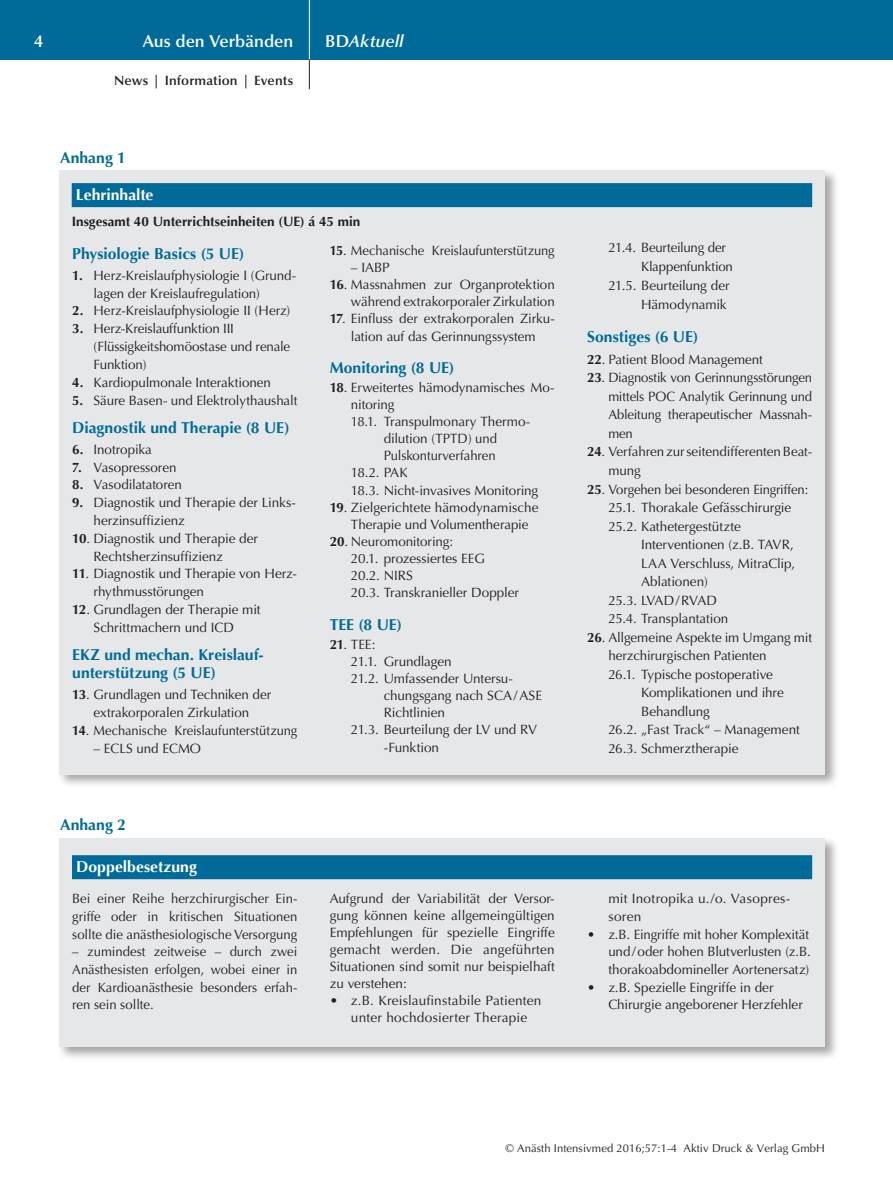
<style>
.page{position:relative;width:893px;height:1191px;background:#fff}
.page>*{position:absolute;margin:0;border:0;box-sizing:border-box;transform-origin:0 0}
.t1{font:600 17.25px "Optima";color:#fff}
.t2{font:italic 600 17.25px "Optima";letter-spacing:.005em;color:#fff}
.t3{font:700 15.75px/17.9px "Optima";color:#006b98}
.t4{font:700 15.75px "Optima";color:#fff}
.t5{font:13.5px/17.9px "Optima";letter-spacing:-.005em;color:#231f20}
.t6{font:13.5px "Optima";letter-spacing:-.005em;color:#231f20;scale:.96 1}
.t7{font:13.5px/17px "Optima";letter-spacing:.015em;color:#231f20;text-align:center}
.t8{font:700 13.5px "Optima";color:#231f20}
.t9{font:13.5px/17.7px "Optima";letter-spacing:.02em;color:#231f20}
.t10{font:600 13.5px "Optima";letter-spacing:.01em;color:#231f20}
.t11{font:13.5px "Optima";letter-spacing:-.025em;color:#231f20}
.t12{font:11.25px "Optima";letter-spacing:.005em;color:#231f20}
.s1{font-style:normal}
.s2{font-weight:700}
</style>
<div class="page">
<div style="left:0;top:0;width:893px;height:60px;background:#006b98"></div>
<hr style="left:309px;top:0;width:1px;height:60px;background:#fff">
<svg style="left:309px;top:60px;width:1px;height:29px"></svg>
<div style="left:57px;top:168px;width:782px;height:620px;background:#231f20;opacity:.4"></div>
<div style="left:60px;top:170px;width:765px;height:604px;background:#e6e7e9"></div>
<div style="left:57px;top:835px;width:782px;height:225px;background:#231f20;opacity:.4"></div>
<div style="left:60px;top:838px;width:765px;height:208px;background:#e6e7e9"></div>
<div style="left:72px;top:183px;width:740px;height:24px;background:#006b98"></div>
<div style="left:72px;top:855px;width:740px;height:24px;background:#006b98"></div>
<p class="t1" style="left:34px;top:31px;width:10px">4</p>
<p class="t1" style="left:143px;top:31px;width:152px">Aus den Verbänden</p>
<p class="t2" style="left:325px;top:31px;width:80px"><span class="s1">BD</span>Aktuell</p>
<p class="t10" style="left:114px;top:73px;width:181px">News | Information | Events</p>
<p class="t3" style="left:60px;top:148px;width:67px">Anhang 1</p>
<p class="t4" style="left:76px;top:186px;width:79px">Lehrinhalte</p>
<p class="t8" style="left:72px;top:213px;width:290px">Insgesamt 40 Unterrichtseinheiten (UE) á 45 min</p>
<p class="t3" style="left:72px;top:245px;width:174px">Physiologie Basics (5 UE)</p>
<p class="t5" style="left:94px;top:266px;width:204px;text-indent:-21px"><span class="s2">1.</span> Herz-Kreislaufphysiologie I (Grund&shy;lagen der Kreislaufregulation)</p>
<p class="t5" style="left:72px;top:302px;width:220px"><span class="s2">2.</span> Herz-Kreislaufphysiologie II (Herz)</p>
<p class="t5" style="left:94px;top:320px;width:198px;text-indent:-21px"><span class="s2">3.</span> Herz-Kreislauffunktion III (Flüssigkeitshomöostase und renale<br>Funktion)</p>
<p class="t5" style="left:72px;top:373px;width:200px"><span class="s2">4.</span> Kardiopulmonale Interaktionen</p>
<p class="t5" style="left:72px;top:391px;width:227px"><span class="s2">5.</span> Säure Basen- und Elektrolythaushalt</p>
<p class="t3" style="left:72px;top:419px;width:219px">Diagnostik und Therapie (8 UE)</p>
<p class="t5" style="left:72px;top:440px;width:81px"><span class="s2">6.</span> Inotropika</p>
<p class="t5" style="left:72px;top:458px;width:106px"><span class="s2">7.</span> Vasopressoren</p>
<p class="t5" style="left:72px;top:476px;width:111px"><span class="s2">8.</span> Vasodilatatoren</p>
<p class="t5" style="left:94px;top:494px;width:204px;text-indent:-21px"><span class="s2">9.</span> Diagnostik und Therapie der Links&shy;herzinsuffizienz</p>
<p class="t5" style="left:94px;top:529px;width:166px;text-indent:-21px"><span class="s2">10</span>. Diagnostik und Therapie der<br>Rechtsherzinsuffizienz</p>
<p class="t5" style="left:94px;top:565px;width:205px;text-indent:-21px"><span class="s2">11</span>. Diagnostik und Therapie von Herz&shy;rhythmusstörungen</p>
<p class="t5" style="left:72px;top:601px;width:190px;text-align:center"><span class="s2">12</span>. Grundlagen der Therapie mit<br>Schrittmachern und ICD</p>
<p class="t3" style="left:72px;top:646px;width:192px">EKZ und mechan. Kreislauf&shy;unterstützung (5 UE)</p>
<p class="t5" style="left:72px;top:685px;width:200px;text-align:center"><span class="s2">13</span>. Grundlagen und Techniken der extrakorporalen Zirkulation</p>
<p class="t6" style="left:72px;top:722px;width:236px"><span class="s2">14</span>. Mechanische Kreislaufunterstützung</p>
<p class="t5" style="left:94px;top:739px;width:109px">– ECLS und ECMO</p>
<p class="t3" style="left:60px;top:816px;width:67px">Anhang 2</p>
<p class="t4" style="left:76px;top:858px;width:122px">Doppelbesetzung</p>
<p class="t5" style="left:72px;top:890px;width:227px;text-align:justify">Bei einer Reihe herzchirurgischer Ein&shy;griffe oder in kritischen Situationen sollte die anästhesiologische Versorgung</p>
<p class="t5" style="left:72px;top:943px;width:227px;text-align:justify">– zumindest zeitweise – durch zwei Anästhesisten erfolgen, wobei einer in der Kardioanästhesie besonders erfah&shy;ren sein sollte.</p>
<p class="t6" style="left:330px;top:242px;width:236px"><span class="s2">15</span>. Mechanische Kreislaufunterstützung</p>
<p class="t5" style="left:351px;top:259px;width:40px">– IABP</p>
<p class="t5" style="left:330px;top:276px;width:227px;line-height:17.1px;text-align:right"><span class="s2">16</span>. Massnahmen zur Organprotektion während extrakorporaler Zirkulation</p>
<p class="t5" style="left:330px;top:310px;width:227px;line-height:17.2px;text-align:center"><span class="s2">17</span>. Einfluss der extrakorporalen Zirku&shy;lation auf das Gerinnungssystem</p>
<p class="t3" style="left:330px;top:359px;width:126px">Monitoring (8 UE)</p>
<p class="t5" style="left:330px;top:379px;width:227px"><span class="s2">18</span>. Erweitertes hämodynamisches Mo-</p>
<p class="t5" style="left:351px;top:396px;width:45px">nitoring</p>
<p class="t5" style="left:351px;top:413px;width:180px">18.1. Transpulmonary Thermo-</p>
<p class="t5" style="left:384px;top:430px;width:115px">dilution (TPTD) und</p>
<p class="t5" style="left:384px;top:447px;width:114px">Pulskonturverfahren</p>
<p class="t5" style="left:351px;top:464px;width:58px">18.2. PAK</p>
<p class="t5" style="left:351px;top:481px;width:189px">18.3. Nicht-invasives Monitoring</p>
<p class="t5" style="left:351px;top:499px;width:189px;line-height:17.1px;text-indent:-21px"><span class="s2">19</span>. Zielgerichtete hämodynamische<br>Therapie und Volumentherapie</p>
<p class="t5" style="left:351px;top:533px;width:170px;line-height:17.1px;text-indent:-21px"><span class="s2">20</span>. Neuromonitoring:<br>20.1. prozessiertes EEG<br>20.2. NIRS<br>20.3. Transkranieller Doppler</p>
<p class="t3" style="left:330px;top:615px;width:74px">TEE (8 UE)</p>
<p class="t5" style="left:330px;top:635px;width:47px"><span class="s2">21</span>. TEE:</p>
<p class="t5" style="left:351px;top:652px;width:102px">21.1. Grundlagen</p>
<p class="t5" style="left:351px;top:669px;width:162px">21.2. Umfassender Untersu-</p>
<p class="t5" style="left:384px;top:687px;width:160px">chungsgang nach SCA/ASE</p>
<p class="t5" style="left:384px;top:704px;width:63px">Richtlinien</p>
<p class="t5" style="left:351px;top:721px;width:188px">21.3. Beurteilung der LV und RV</p>
<p class="t5" style="left:384px;top:739px;width:57px">-Funktion</p>
<p class="t5" style="left:330px;top:890px;width:227px;line-height:17px;text-align:justify">Aufgrund der Variabilität der Versor&shy;gung können keine allgemeingültigen Empfehlungen für spezielle Eingriffe gemacht werden. Die angeführten Situationen sind somit nur beispielhaft zu verstehen:</p>
<p class="t7" style="left:330px;top:992px;width:213px">• z.B. Kreislaufinstabile Patienten unter hochdosierter Therapie</p>
<p class="t5" style="left:608px;top:239px;width:119px">21.4. Beurteilung der</p>
<p class="t5" style="left:641px;top:258px;width:93px">Klappenfunktion</p>
<p class="t5" style="left:608px;top:277px;width:123px">21.5. Beurteilung der</p>
<p class="t5" style="left:641px;top:296px;width:87px">Hämodynamik</p>
<p class="t3" style="left:587px;top:328px;width:113px">Sonstiges (6 UE)</p>
<p class="t5" style="left:587px;top:350px;width:177px"><span class="s2">22</span>. Patient Blood Management</p>
<p class="t5" style="left:608px;top:369px;width:205px;line-height:18.5px;text-align:justify;text-indent:-21px"><span class="s2">23</span>. Diagnostik von Gerinnungsstörungen mittels POC Analytik Gerinnung und Ableitung therapeutischer Massnah&shy;men</p>
<p class="t5" style="left:608px;top:443px;width:205px;line-height:18.5px;text-indent:-21px"><span class="s2">24</span>. Verfahren zur seitendifferenten Beat&shy;mung</p>
<p class="t5" style="left:608px;top:480px;width:202px;line-height:18.5px;text-indent:-21px"><span class="s2">25</span>. Vorgehen bei besonderen Eingriffen:<br>25.1. Thorakale Gefässchirurgie<br>25.2. Kathetergestützte</p>
<p class="t5" style="left:641px;top:536px;width:154px">Interventionen (z.B. TAVR,</p>
<p class="t5" style="left:641px;top:554px;width:156px">LAA Verschluss, MitraClip,</p>
<p class="t5" style="left:641px;top:573px;width:68px">Ablationen)</p>
<p class="t11" style="left:608px;top:592px;width:110px">25.3. LVAD/RVAD</p>
<p class="t5" style="left:608px;top:610px;width:121px">25.4. Transplantation</p>
<p class="t5" style="left:587px;top:628px;width:227px"><span class="s2">26</span>. Allgemeine Aspekte im Umgang mit</p>
<p class="t5" style="left:608px;top:647px;width:160px">herzchirurgischen Patienten</p>
<p class="t5" style="left:608px;top:665px;width:166px">26.1. Typische postoperative</p>
<p class="t5" style="left:641px;top:684px;width:144px">Komplikationen und ihre</p>
<p class="t5" style="left:641px;top:702px;width:70px">Behandlung</p>
<p class="t5" style="left:608px;top:721px;width:193px">26.2. „Fast Track“ – Management</p>
<p class="t5" style="left:608px;top:739px;width:132px">26.3. Schmerztherapie</p>
<p class="t9" style="left:608px;top:890px;width:184px">mit Inotropika u./o. Vasopres&shy;soren</p>
<p class="t5" style="left:608px;top:925px;width:204px;text-indent:-21px">• z.B. Eingriffe mit hoher Komplexität und/oder hohen Blutverlusten (z.B. thorakoabdomineller Aortenersatz)</p>
<p class="t5" style="left:608px;top:978px;width:196px;text-indent:-21px">• z.B. Spezielle Eingriffe in der<br>Chirurgie angeborener Herzfehler</p>
<p class="t12" style="left:506px;top:1142px;width:321px">© Anästh Intensivmed 2016;57:1-4 Aktiv Druck &amp; Verlag GmbH</p>
</div>
